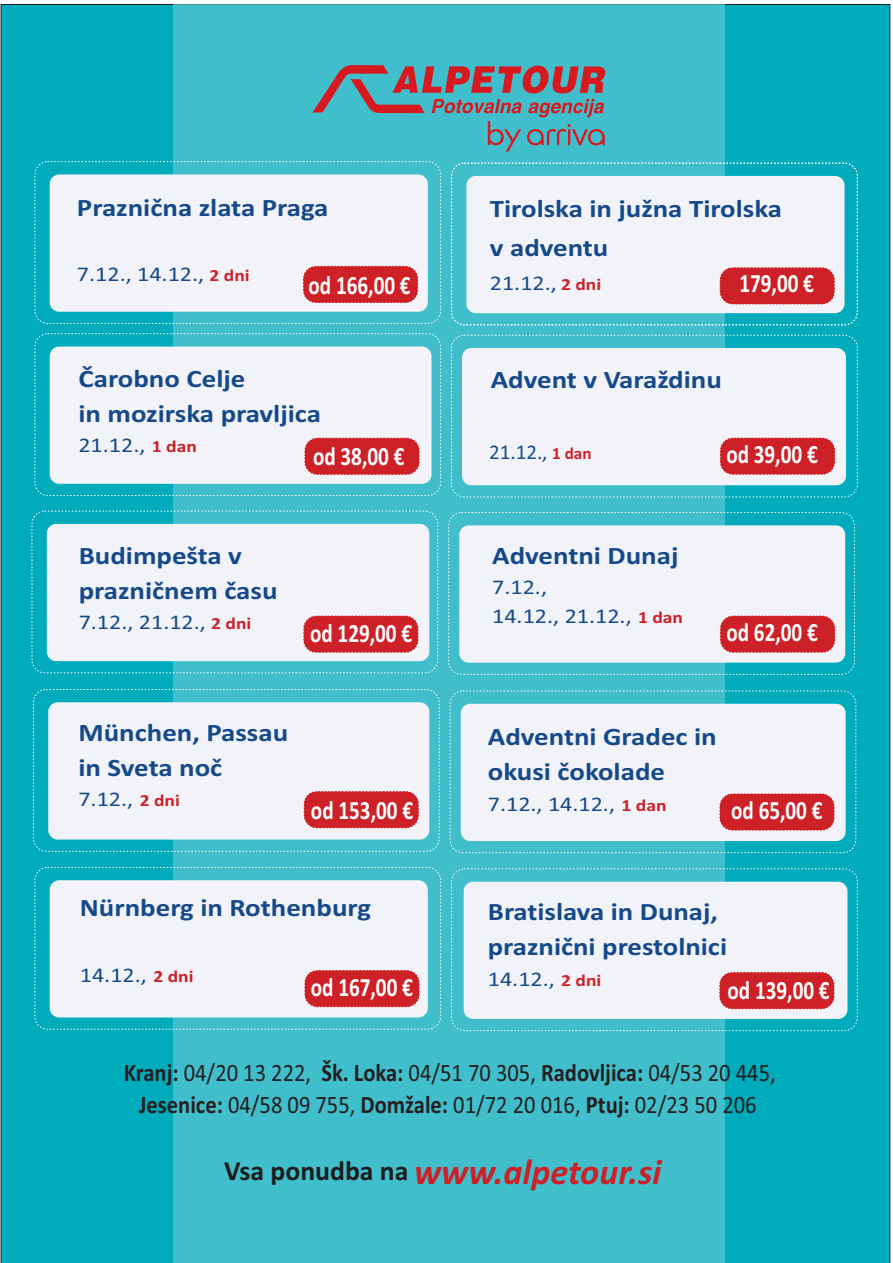
<style>
.page{position:relative;width:893px;height:1263px;background:#fff}
.page>*{position:absolute;margin:0;border:0;box-sizing:border-box;transform-origin:0 0}
.t1{font:italic 700 36.15px "Calibri";color:#cd2027}
.t2{font:700 26.4px "Calibri";color:#fff;scale:.8 1}
.t3{font:700 25.2px/35.1px "Calibri";color:#15498a;scale:1.15 1}
.t4{font:25.2px/31.8px "Calibri";color:#231f20;text-align:center;scale:.89 1}
.t5{font:700 25.2px/39px "Calibri";color:#15498a;scale:1.14 1}
.t6{font:700 25.05px/35px "Calibri";color:#15498a;scale:1.15 1}
.t7{font:21px/29.2px "Calibri";color:#15498a;scale:1.15 1}
.t8{font:21px "Calibri";color:#15498a;scale:1.14 1}
.t9{font:21px "Calibri";color:#15498a}
.s1{font-weight:700;font-size:17.1px;color:#cd2027}
.s2{font-weight:700;font-size:16.95px;color:#cd2027}
.s3{font-weight:700}
.s4{font-style:normal;font-size:27.75px;color:#1b1b1b}
</style>
<div class="page">
<div style="left:0;top:4px;width:891px;height:1259px;background:#00abbc"></div>
<div style="left:173px;top:4px;width:552px;height:1259px;background:#41becb"></div>
<div style="left:50px;top:174px;width:378px;height:138px;background:#f2f3f9;border-radius:9px"></div>
<div style="left:34px;top:161px;width:407px;height:163px;border:1px dashed #fff;border-radius:13px"></div>
<div style="left:466px;top:176px;width:378px;height:137px;background:#f2f3f9;border-radius:9px"></div>
<div style="left:50px;top:347px;width:381px;height:137px;background:#f2f3f9;border-radius:9px"></div>
<div style="left:34px;top:333px;width:407px;height:163px;border:1px dashed #fff;border-radius:13px"></div>
<div style="left:462px;top:348px;width:384px;height:137px;background:#f2f3f9;border-radius:9px"></div>
<div style="left:451px;top:335px;width:407px;height:162px;border:1px dashed #fff;border-radius:13px"></div>
<div style="left:47px;top:524px;width:382px;height:137px;background:#f2f3f9;border-radius:9px"></div>
<div style="left:32px;top:511px;width:406px;height:162px;border:1px dashed #fff;border-radius:13px"></div>
<div style="left:459px;top:525px;width:386px;height:138px;background:#f2f3f9;border-radius:9px"></div>
<div style="left:448px;top:512px;width:407px;height:163px;border:1px dashed #fff;border-radius:13px"></div>
<div style="left:48px;top:702px;width:381px;height:137px;background:#f2f3f9;border-radius:9px"></div>
<div style="left:33px;top:689px;width:407px;height:163px;border:1px dashed #fff;border-radius:13px"></div>
<div style="left:461px;top:704px;width:385px;height:137px;background:#f2f3f9;border-radius:9px"></div>
<div style="left:450px;top:690px;width:406px;height:163px;border:1px dashed #fff;border-radius:13px"></div>
<div style="left:719px;top:267px;width:116px;height:38px;background:#cd2027;border:1px dashed #fff;border-radius:13px"></div>
<div style="left:303px;top:265px;width:116px;height:38px;background:#cd2027;border:1px dashed #fff;border-radius:13px"></div>
<div style="left:304px;top:437px;width:116px;height:38px;background:#cd2027;border:1px dashed #fff;border-radius:13px"></div>
<div style="left:720px;top:437px;width:115px;height:38px;background:#cd2027;border:1px dashed #fff;border-radius:13px"></div>
<div style="left:50px;top:880px;width:378px;height:137px;background:#f2f3f9;border-radius:9px"></div>
<div style="left:34px;top:867px;width:407px;height:162px;border:1px dashed #fff;border-radius:13px"></div>
<div style="left:464px;top:882px;width:383px;height:137px;background:#f2f3f9;border-radius:9px"></div>
<div style="left:451px;top:868px;width:407px;height:163px;border:1px dashed #fff;border-radius:13px"></div>
<div style="left:304px;top:969px;width:116px;height:38px;background:#cd2027;border:1px dashed #fff;border-radius:13px"></div>
<div style="left:719px;top:971px;width:116px;height:38px;background:#cd2027;border:1px dashed #fff;border-radius:13px"></div>
<div style="left:720px;top:615px;width:116px;height:38px;background:#cd2027;border:1px dashed #fff;border-radius:13px"></div>
<div style="left:719px;top:793px;width:116px;height:38px;background:#cd2027;border:1px dashed #fff;border-radius:13px"></div>
<div style="left:303px;top:615px;width:116px;height:38px;background:#cd2027;border:1px dashed #fff;border-radius:13px"></div>
<div style="left:303px;top:791px;width:116px;height:38px;background:#cd2027;border:1px dashed #fff;border-radius:13px"></div>
<div style="left:451px;top:163px;width:407px;height:162px;border:1px dashed #fff;border-radius:13px"></div>
<svg style="left:312px;top:65px;width:293px;height:87px"></svg>
<p class="t3" style="left:77px;top:192px;width:220px">Praznična zlata Praga</p>
<p class="t5" style="left:490px;top:191px;width:258px">Tirolska in južna Tirolska v adventu</p>
<p class="t8" style="left:490px;top:274px;width:99px">21.12., <span class="s1">2 dni</span></p>
<p class="t7" style="left:77px;top:261px;width:152px">7.12., 14.12., <span class="s1">2 dni</span></p>
<p class="t2" style="left:309px;top:274px;width:129px">od 166,00 €</p>
<p class="t2" style="left:739px;top:273px;width:95px">179,00 €</p>
<p class="t3" style="left:78px;top:363px;width:212px">Čarobno Celje<br>in mozirska pravljica</p>
<p class="t7" style="left:78px;top:432px;width:105px">21.12., <span class="s1">1 dan</span></p>
<p class="t3" style="left:491px;top:364px;width:203px">Advent v Varaždinu</p>
<p class="t2" style="left:313px;top:445px;width:116px">od 38,00 €</p>
<p class="t2" style="left:726px;top:443px;width:116px">od 39,00 €</p>
<p class="t9" style="left:489px;top:443px;width:104px">21.12., <span class="s1">1 dan</span></p>
<p class="t3" style="left:79px;top:540px;width:174px">Budimpešta v prazničnem času</p>
<p class="t7" style="left:79px;top:609px;width:152px">7.12., 21.12., <span class="s1">2 dni</span></p>
<p class="t2" style="left:310px;top:622px;width:129px">od 129,00 €</p>
<p class="t3" style="left:78px;top:717px;width:184px">München, Passau in Sveta noč</p>
<p class="t7" style="left:78px;top:786px;width:90px">7.12., <span class="s1">2 dni</span></p>
<p class="t2" style="left:311px;top:799px;width:129px">od 153,00 €</p>
<p class="t3" style="left:492px;top:540px;width:163px">Adventni Dunaj</p>
<p class="t7" style="left:492px;top:574px;width:167px">7.12.,<br>14.12., 21.12., <span class="s1">1 dan</span></p>
<p class="t2" style="left:726px;top:621px;width:116px">od 62,00 €</p>
<p class="t3" style="left:488px;top:721px;width:201px">Adventni Gradec in okusi čokolade</p>
<p class="t7" style="left:488px;top:791px;width:157px">7.12., 14.12., <span class="s1">1 dan</span></p>
<p class="t2" style="left:731px;top:799px;width:116px">od 65,00 €</p>
<p class="t3" style="left:80px;top:892px;width:255px">Nürnberg in Rothenburg</p>
<p class="t6" style="left:488px;top:896px;width:210px">Bratislava in Dunaj, praznični prestolnici</p>
<p class="t7" style="left:488px;top:966px;width:100px">14.12., <span class="s2">2 dni</span></p>
<p class="t7" style="left:80px;top:962px;width:100px">14.12., <span class="s1">2 dni</span></p>
<p class="t2" style="left:311px;top:976px;width:129px">od 167,00 €</p>
<p class="t2" style="left:727px;top:979px;width:129px">od 139,00 €</p>
<p class="t4" style="left:124px;top:1059px;width:734px"><span class="s3">Kranj:</span> 04/20 13 222, <span class="s3">Šk. Loka:</span> 04/51 70 305, <span class="s3">Radovljica:</span> 04/53 20 445,<br><span class="s3">Jesenice:</span> 04/58 09 755, <span class="s3">Domžale:</span> 01/72 20 016, <span class="s3">Ptuj:</span> 02/23 50 206</p>
<h1 class="t1" style="left:224px;top:1156px;width:439px"><span class="s4">Vsa ponudba na</span> www.alpetour.si</h1>
</div>
